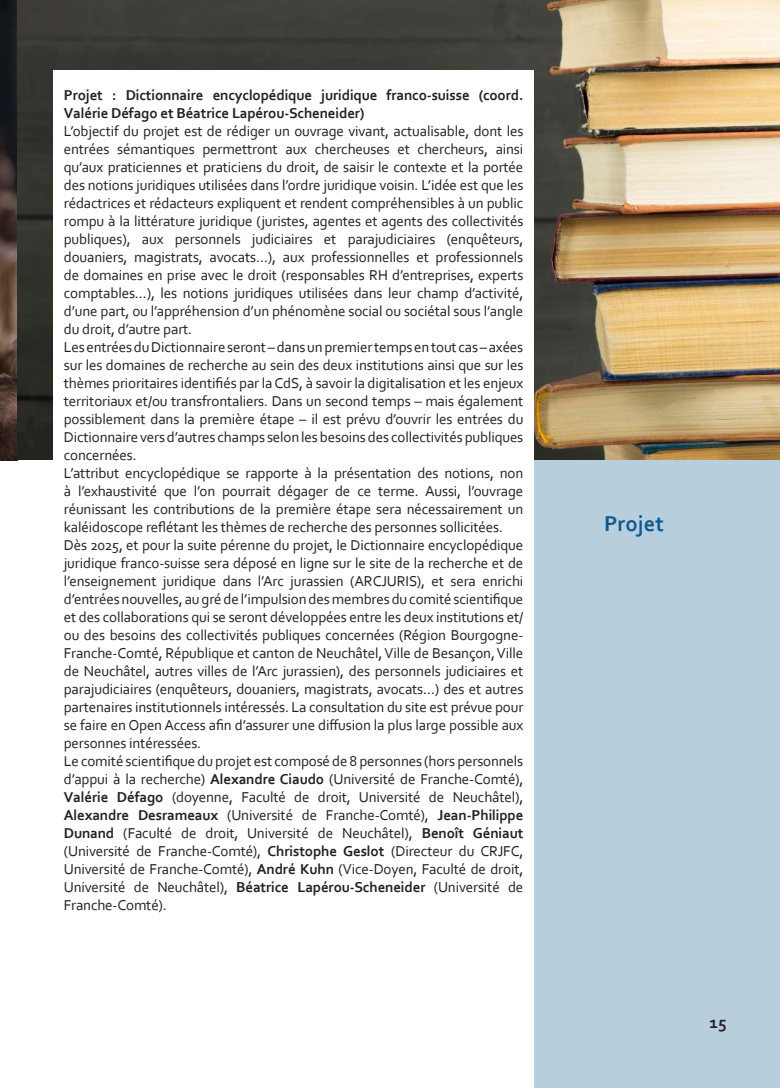
<style>
.page{position:relative;width:780px;height:1088px;background:#fff}
.page>*{position:absolute;margin:0;border:0;box-sizing:border-box;transform-origin:0 0}
.t1{font:700 22.5px "Corbel";color:#0e598f}
.t2{font:700 17.5px "Corbel";color:#231f20}
.t3{font:15px/18px "Corbel";letter-spacing:-.01em;color:#231f20}
.t4{font:700 15px/18px "Corbel";letter-spacing:-.01em;color:#231f20}
.s1{font-weight:700}
</style>
<div class="page">
<div style="left:531px;top:0;width:249px;height:1088px;background:#b7cfdd"></div>
<img style="left:0;top:0;width:780px;height:460px">
<div style="left:53px;top:71px;width:481px;height:1017px;background:#fff"></div>
<p class="t4" style="left:64px;top:86px;width:461px">Projet : Dictionnaire encyclopédique juridique franco-suisse (coord.<br>Valérie Défago et Béatrice Lapérou-Scheneider)</p>
<p class="t3" style="left:64px;top:122px;width:461px">L’objectif du projet est de rédiger un ouvrage vivant, actualisable, dont les entrées sémantiques permettront aux chercheuses et chercheurs, ainsi qu’aux praticiennes et praticiens du droit, de saisir le contexte et la portée des notions juridiques utilisées dans l’ordre juridique voisin. L’idée est que les rédactrices et rédacteurs expliquent et rendent compréhensibles à un public rompu à la littérature juridique (juristes, agentes et agents des collectivités publiques), aux personnels judiciaires et parajudiciaires (enquêteurs, douaniers, magistrats, avocats…), aux professionnelles et professionnels de domaines en prise avec le droit (responsables RH d’entreprises, experts comptables…), les notions juridiques utilisées dans leur champ d’activité, d’une part, ou l’appréhension d’un phénomène social ou sociétal sous l’angle du droit, d’autre part.<br>Les entrées du Dictionnaire seront – dans un premier temps en tout cas – axées sur les domaines de recherche au sein des deux institutions ainsi que sur les thèmes prioritaires identifiés par la CdS, à savoir la digitalisation et les enjeux territoriaux et/ou transfrontaliers. Dans un second temps – mais également possiblement dans la première étape – il est prévu d’ouvrir les entrées du Dictionnaire vers d’autres champs selon les besoins des collectivités publiques concernées.<br>L’attribut encyclopédique se rapporte à la présentation des notions, non à l’exhaustivité que l’on pourrait dégager de ce terme. Aussi, l’ouvrage réunissant les contributions de la première étape sera nécessairement un kaléidoscope reflétant les thèmes de recherche des personnes sollicitées.<br>Dès 2025, et pour la suite pérenne du projet, le Dictionnaire encyclopédique juridique franco-suisse sera déposé en ligne sur le site de la recherche et de l’enseignement juridique dans l’Arc jurassien (ARCJURIS), et sera enrichi d’entrées nouvelles, au gré de l’impulsion des membres du comité scientifique et des collaborations qui se seront développées entre les deux institutions et/ ou des besoins des collectivités publiques concernées (Région Bourgogne-Franche-Comté, République et canton de Neuchâtel, Ville de Besançon, Ville de Neuchâtel, autres villes de l’Arc jurassien), des personnels judiciaires et parajudiciaires (enquêteurs, douaniers, magistrats, avocats…) des et autres partenaires institutionnels intéressés. La consultation du site est prévue pour se faire en Open Access afin d’assurer une diffusion la plus large possible aux personnes intéressées.<br>Le comité scientifique du projet est composé de 8 personnes (hors personnels d’appui à la recherche) <span class="s1">Alexandre Ciaudo</span> (Université de Franche-Comté), <span class="s1">Valérie Défago</span> (doyenne, Faculté de droit, Université de Neuchâtel), <span class="s1">Alexandre Desrameaux</span> (Université de Franche-Comté), <span class="s1">Jean-Philippe Dunand</span> (Faculté de droit, Université de Neuchâtel), <span class="s1">Benoît Géniaut </span>(Université de Franche-Comté), <span class="s1">Christophe Geslot</span> (Directeur du CRJFC, Université de Franche-Comté), <span class="s1">André Kuhn</span> (Vice-Doyen, Faculté de droit, Université de Neuchâtel), <span class="s1">Béatrice Lapérou-Scheneider</span> (Université de Franche-Comté).</p>
<h1 class="t1" style="left:604px;top:509px;width:61px">Projet</h1>
<p class="t2" style="left:709px;top:1011px;width:19px">15</p>
</div>
